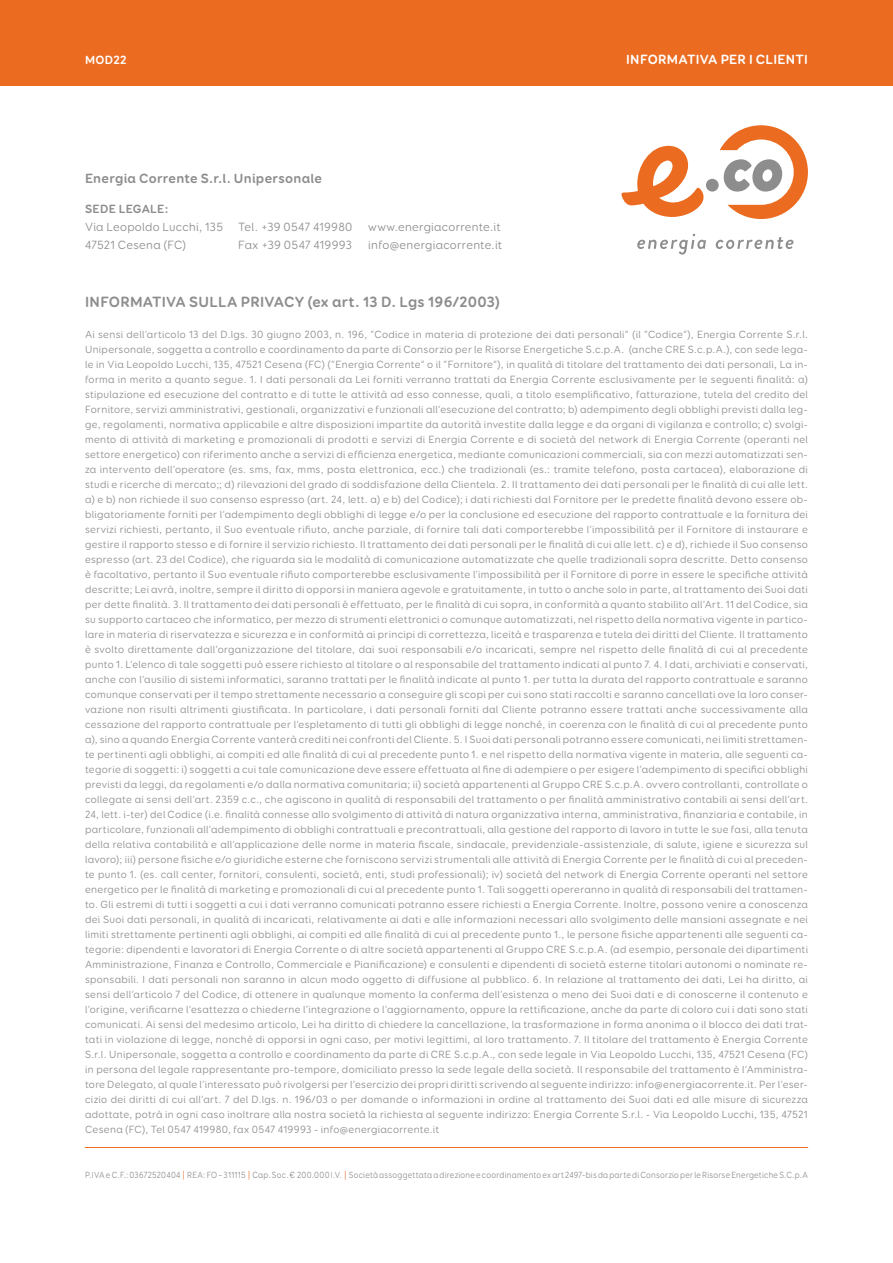
<style>
.page{position:relative;width:893px;height:1263px;background:#fff}
.page>*{position:absolute;margin:0;border:0;box-sizing:border-box;transform-origin:0 0}
.t1{font:700 15px "Booster Next FY";letter-spacing:.015em;color:#8d8d8e}
.t2{font:700 13.5px "Booster Next FY";letter-spacing:.02em;color:#8d8d8e}
.t3{font:700 13.5px "Booster Next FY";letter-spacing:.02em;color:#fff}
.t4{font:12px "Booster Next FY";letter-spacing:.02em;color:#8d8d8e}
.t5{font:700 12px "Booster Next FY";letter-spacing:.025em;color:#8d8d8e}
.t6{font:700 12px "Booster Next FY";letter-spacing:.03em;color:#fff}
.t7{font:10.5px/15px "Booster Next FY";letter-spacing:.025em;color:#8d8d8e;text-align:justify}
.t8{font:9px "Booster Next FY";letter-spacing:.035em;color:#8d8d8e;scale:.9 1}
.s1{color:#eb6c21}
</style>
<div class="page">
<hr style="left:85px;top:1147px;width:723px;height:1px;background:#eb6c21">
<div style="left:0;top:0;width:893px;height:85px;background:#eb6c21"></div>
<svg style="left:637px;top:234px;width:69px;height:21px"></svg>
<svg style="left:716px;top:237px;width:77px;height:12px"></svg>
<div style="left:706px;top:179px;width:13px;height:13px;background:#8d8d8e;border-radius:50%"></div>
<svg style="left:720px;top:125px;width:88px;height:94px"></svg>
<svg style="left:621px;top:146px;width:83px;height:71px"></svg>
<p class="t6" style="left:85px;top:52px;width:43px">MOD22</p>
<p class="t3" style="left:626px;top:51px;width:183px">INFORMATIVA PER I CLIENTI</p>
<p class="t2" style="left:85px;top:170px;width:238px">Energia Corrente S.r.l. Unipersonale</p>
<p class="t5" style="left:85px;top:201px;width:85px">SEDE LEGALE:</p>
<p class="t4" style="left:85px;top:219px;width:139px">Via Leopoldo Lucchi, 135</p>
<p class="t4" style="left:85px;top:237px;width:103px">47521 Cesena (FC)</p>
<p class="t4" style="left:238px;top:219px;width:116px">Tel. +39 0547 419980</p>
<p class="t4" style="left:238px;top:237px;width:115px">Fax +39 0547 419993</p>
<p class="t4" style="left:368px;top:219px;width:134px">www.energiacorrente.it</p>
<p class="t4" style="left:368px;top:237px;width:135px">info@energiacorrente.it</p>
<p class="t1" style="left:85px;top:292px;width:417px">INFORMATIVA SULLA PRIVACY (ex art. 13 D. Lgs 196/2003)</p>
<p class="t7" style="left:85px;top:327px;width:724px">Ai sensi dell’articolo 13 del D.lgs. 30 giugno 2003, n. 196, “Codice in materia di protezione dei dati personali” (il “Codice”), Energia Corrente S.r.l.<br>Unipersonale, soggetta a controllo e coordinamento da parte di Consorzio per le Risorse Energetiche S.c.p.A. (anche CRE S.c.p.A.), con sede lega&shy;le in Via Leopoldo Lucchi, 135, 47521 Cesena (FC) (“Energia Corrente” o il “Fornitore”), in qualità di titolare del trattamento dei dati personali, La in&shy;forma in merito a quanto segue. 1. I dati personali da Lei forniti verranno trattati da Energia Corrente esclusivamente per le seguenti finalità: a) stipulazione ed esecuzione del contratto e di tutte le attività ad esso connesse, quali, a titolo esemplificativo, fatturazione, tutela del credito del Fornitore, servizi amministrativi, gestionali, organizzativi e funzionali all’esecuzione del contratto; b) adempimento degli obblighi previsti dalla leg&shy;ge, regolamenti, normativa applicabile e altre disposizioni impartite da autorità investite dalla legge e da organi di vigilanza e controllo; c) svolgi&shy;mento di attività di marketing e promozionali di prodotti e servizi di Energia Corrente e di società del network di Energia Corrente (operanti nel settore energetico) con riferimento anche a servizi di efficienza energetica, mediante comunicazioni commerciali, sia con mezzi automatizzati sen&shy;za intervento dell’operatore (es. sms, fax, mms, posta elettronica, ecc.) che tradizionali (es.: tramite telefono, posta cartacea), elaborazione di studi e ricerche di mercato;; d) rilevazioni del grado di soddisfazione della Clientela. 2. Il trattamento dei dati personali per le finalità di cui alle lett. a) e b) non richiede il suo consenso espresso (art. 24, lett. a) e b) del Codice); i dati richiesti dal Fornitore per le predette finalità devono essere ob&shy;bligatoriamente forniti per l’adempimento degli obblighi di legge e/o per la conclusione ed esecuzione del rapporto contrattuale e la fornitura dei servizi richiesti, pertanto, il Suo eventuale rifiuto, anche parziale, di fornire tali dati comporterebbe l’impossibilità per il Fornitore di instaurare e gestire il rapporto stesso e di fornire il servizio richiesto. Il trattamento dei dati personali per le finalità di cui alle lett. c) e d), richiede il Suo consenso espresso (art. 23 del Codice), che riguarda sia le modalità di comunicazione automatizzate che quelle tradizionali sopra descritte. Detto consenso è facoltativo, pertanto il Suo eventuale rifiuto comporterebbe esclusivamente l’impossibilità per il Fornitore di porre in essere le specifiche attività descritte; Lei avrà, inoltre, sempre il diritto di opporsi in maniera agevole e gratuitamente, in tutto o anche solo in parte, al trattamento dei Suoi dati per dette finalità. 3. Il trattamento dei dati personali è effettuato, per le finalità di cui sopra, in conformità a quanto stabilito all’Art. 11 del Codice, sia su supporto cartaceo che informatico, per mezzo di strumenti elettronici o comunque automatizzati, nel rispetto della normativa vigente in partico&shy;lare in materia di riservatezza e sicurezza e in conformità ai principi di correttezza, liceità e trasparenza e tutela dei diritti del Cliente. Il trattamento è svolto direttamente dall’organizzazione del titolare, dai suoi responsabili e/o incaricati, sempre nel rispetto delle finalità di cui al precedente punto 1. L’elenco di tale soggetti può essere richiesto al titolare o al responsabile del trattamento indicati al punto 7. 4. I dati, archiviati e conservati, anche con l’ausilio di sistemi informatici, saranno trattati per le finalità indicate al punto 1. per tutta la durata del rapporto contrattuale e saranno comunque conservati per il tempo strettamente necessario a conseguire gli scopi per cui sono stati raccolti e saranno cancellati ove la loro conser&shy;vazione non risulti altrimenti giustificata. In particolare, i dati personali forniti dal Cliente potranno essere trattati anche successivamente alla cessazione del rapporto contrattuale per l’espletamento di tutti gli obblighi di legge nonché, in coerenza con le finalità di cui al precedente punto a), sino a quando Energia Corrente vanterà crediti nei confronti del Cliente. 5. I Suoi dati personali potranno essere comunicati, nei limiti strettamen&shy;te pertinenti agli obblighi, ai compiti ed alle finalità di cui al precedente punto 1. e nel rispetto della normativa vigente in materia, alle seguenti ca&shy;tegorie di soggetti: i) soggetti a cui tale comunicazione deve essere effettuata al fine di adempiere o per esigere l’adempimento di specifici obblighi previsti da leggi, da regolamenti e/o dalla normativa comunitaria; ii) società appartenenti al Gruppo CRE S.c.p.A. ovvero controllanti, controllate o collegate ai sensi dell’art. 2359 c.c., che agiscono in qualità di responsabili del trattamento o per finalità amministrativo contabili ai sensi dell’art.<br>24, lett. i-ter) del Codice (i.e. finalità connesse allo svolgimento di attività di natura organizzativa interna, amministrativa, finanziaria e contabile, in particolare, funzionali all’adempimento di obblighi contrattuali e precontrattuali, alla gestione del rapporto di lavoro in tutte le sue fasi, alla tenuta della relativa contabilità e all’applicazione delle norme in materia fiscale, sindacale, previdenziale-assistenziale, di salute, igiene e sicurezza sul lavoro); iii) persone fisiche e/o giuridiche esterne che forniscono servizi strumentali alle attività di Energia Corrente per le finalità di cui al preceden&shy;te punto 1. (es. call center, fornitori, consulenti, società, enti, studi professionali); iv) società del network di Energia Corrente operanti nel settore energetico per le finalità di marketing e promozionali di cui al precedente punto 1. Tali soggetti opereranno in qualità di responsabili del trattamen&shy;to. Gli estremi di tutti i soggetti a cui i dati verranno comunicati potranno essere richiesti a Energia Corrente. Inoltre, possono venire a conoscenza dei Suoi dati personali, in qualità di incaricati, relativamente ai dati e alle informazioni necessari allo svolgimento delle mansioni assegnate e nei limiti strettamente pertinenti agli obblighi, ai compiti ed alle finalità di cui al precedente punto 1., le persone fisiche appartenenti alle seguenti ca&shy;tegorie: dipendenti e lavoratori di Energia Corrente o di altre società appartenenti al Gruppo CRE S.c.p.A. (ad esempio, personale dei dipartimenti Amministrazione, Finanza e Controllo, Commerciale e Pianificazione) e consulenti e dipendenti di società esterne titolari autonomi o nominate re&shy;sponsabili. I dati personali non saranno in alcun modo oggetto di diffusione al pubblico. 6. In relazione al trattamento dei dati, Lei ha diritto, ai sensi dell’articolo 7 del Codice, di ottenere in qualunque momento la conferma dell’esistenza o meno dei Suoi dati e di conoscerne il contenuto e l’origine, verificarne l’esattezza o chiederne l’integrazione o l’aggiornamento, oppure la rettificazione, anche da parte di coloro cui i dati sono stati comunicati. Ai sensi del medesimo articolo, Lei ha diritto di chiedere la cancellazione, la trasformazione in forma anonima o il blocco dei dati trat&shy;tati in violazione di legge, nonché di opporsi in ogni caso, per motivi legittimi, al loro trattamento. 7. Il titolare del trattamento è Energia Corrente S.r.l. Unipersonale, soggetta a controllo e coordinamento da parte di CRE S.c.p.A., con sede legale in Via Leopoldo Lucchi, 135, 47521 Cesena (FC) in persona del legale rappresentante pro-tempore, domiciliato presso la sede legale della società. Il responsabile del trattamento è l’Amministra&shy;tore Delegato, al quale l’interessato può rivolgersi per l’esercizio dei propri diritti scrivendo al seguente indirizzo: info@energiacorrente.it. Per l’eser&shy;cizio dei diritti di cui all’art. 7 del D.lgs. n. 196/03 o per domande o informazioni in ordine al trattamento dei Suoi dati ed alle misure di sicurezza adottate, potrà in ogni caso inoltrare alla nostra società la richiesta al seguente indirizzo: Energia Corrente S.r.l. - Via Leopoldo Lucchi, 135, 47521<br>Cesena (FC), Tel 0547 419980, fax 0547 419993 - info@energiacorrente.it</p>
<p class="t8" style="left:85px;top:1169px;width:805px">P.IVA e C.F.: 03672520404 <span class="s1">|</span> REA: FO – 311115 <span class="s1">|</span> Cap. Soc. € 200.000 I.V. <span class="s1">|</span> Società assoggettata a direzione e coordinamento ex art 2497-bis da parte di Consorzio per le Risorse Energetiche S.C.p.A</p>
</div>
